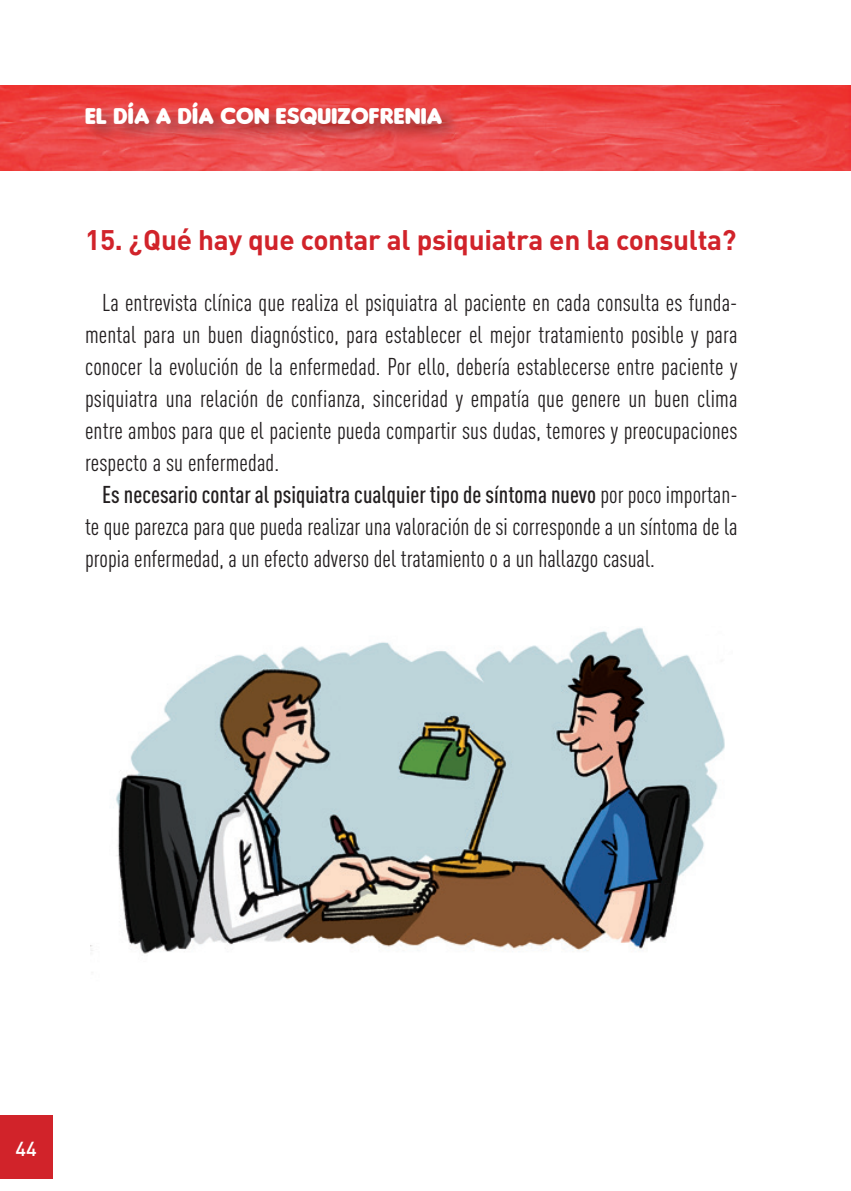
<style>
.page{position:relative;width:851px;height:1191px;background:#fff}
.page>*{position:absolute;margin:0;border:0;box-sizing:border-box;transform-origin:0 0}
.t1{font:700 28px "DIN";letter-spacing:-.01em;color:#d1232a}
.t2{font:24px/32px "DIN Cond";color:#231f20;text-align:justify}
.t3{font:24px "Insaniburger";letter-spacing:.01em;color:#fff}
.t4{font:500 20px "DIN";color:#fff}
.s1{font-weight:500}
</style>
<div class="page">
<div style="left:0;top:1115px;width:52px;height:64px;background:#d1232a"></div>
<img style="left:0;top:85px;width:851px;height:85px">
<div style="left:82px;top:97px;width:380px;height:47px;background:#231f20;opacity:.44"></div>
<img style="left:90px;top:627px;width:635px;height:327px">
<p class="t3" style="left:85px;top:102px;width:358px">EL DÍA A DÍA CON ESQUIZOFRENIA</p>
<p class="t1" style="left:85px;top:222px;width:653px">15. ¿Qué hay que contar al psiquiatra en la consulta?</p>
<p class="t2" style="left:85px;top:286px;width:653px;text-indent:17px">La entrevista clínica que realiza el psiquiatra al paciente en cada consulta es funda&shy;mental para un buen diagnóstico, para establecer el mejor tratamiento posible y para conocer la evolución de la enfermedad. Por ello, debería establecerse entre paciente y psiquiatra una relación de confianza, sinceridad y empatía que genere un buen clima entre ambos para que el paciente pueda compartir sus dudas, temores y preocupaciones respecto a su enfermedad.</p>
<p class="t2" style="left:85px;top:478px;width:654px;text-indent:17px"><span class="s1">Es necesario contar al psiquiatra cualquier tipo de síntoma nuevo</span> por poco importan&shy;te que parezca para que pueda realizar una valoración de si corresponde a un síntoma de la propia enfermedad, a un efecto adverso del tratamiento o a un hallazgo casual.</p>
<p class="t4" style="left:16px;top:1135px;width:23px">44</p>
</div>
